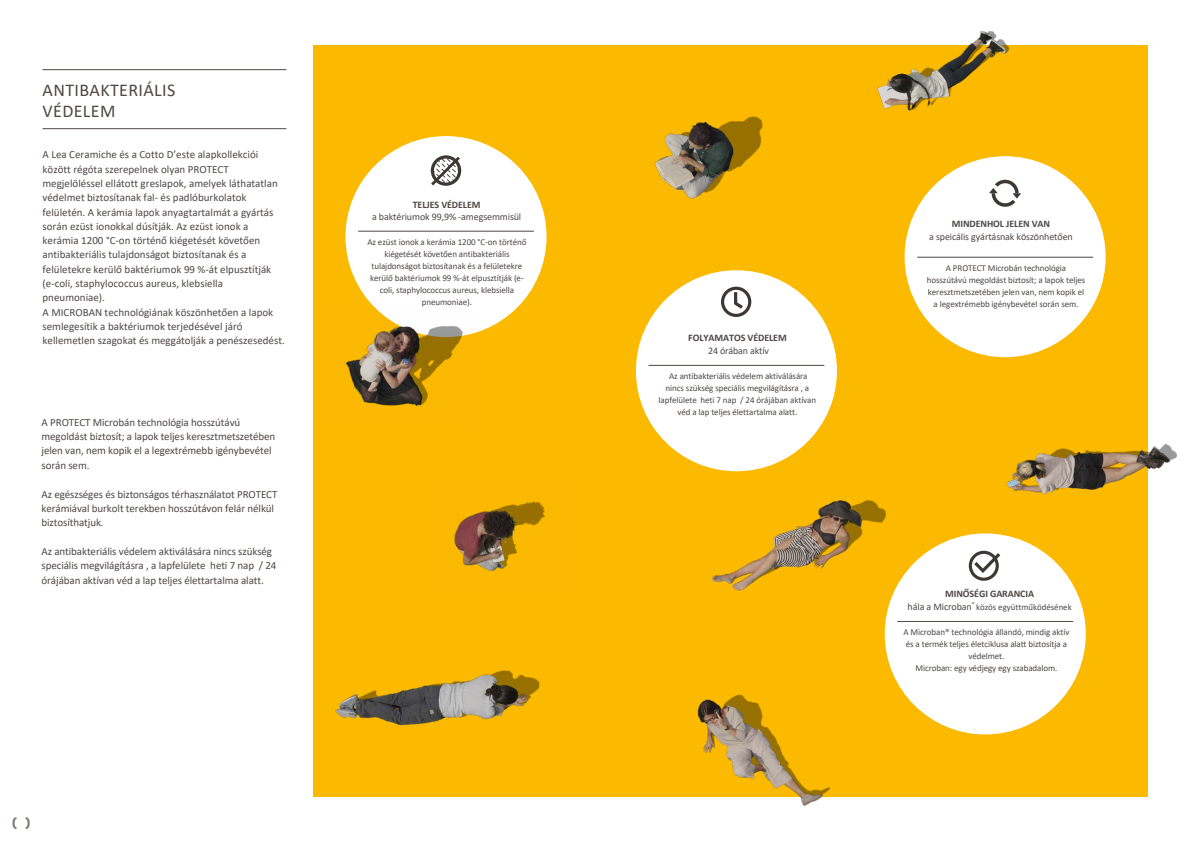
<style>
.page{position:relative;width:1191px;height:842px;background:#fff}
.page>*{position:absolute;margin:0;border:0;box-sizing:border-box;transform-origin:0 0}
.t1{font:18px/21px "Calibri";letter-spacing:.02em;color:#4f4844}
.t2{font:11px/14.3px "Calibri";color:#4f4844}
.t3{font:10px "Calibri";letter-spacing:-.01em;color:#4f4844}
.t4{font:700 10px "Calibri";letter-spacing:-.01em;color:#4f4844}
.t5{font:9px/12px "Calibri";letter-spacing:-.01em;color:#4f4844;text-align:center}
.t6{font:8.8px "Calibri";color:#4f4844}
.s1{font-size:10px}
</style>
<div class="page">
<div style="left:313px;top:45px;width:835px;height:752px;background:#fbba00"></div>
<svg style="left:12px;top:817px;width:5px;height:12px"></svg>
<svg style="left:26px;top:817px;width:4px;height:12px"></svg>
<hr style="left:43px;top:69px;width:243px;height:1px;background:#4f4844">
<hr style="left:43px;top:128px;width:243px;height:1px;background:#4f4844">
<div style="left:345px;top:136px;width:201px;height:201px;background:#fff;border-radius:50%"></div>
<hr style="left:358px;top:231px;width:176px;height:1px;background:#4f4844">
<svg style="left:431px;top:155px;width:30px;height:31px"></svg>
<div style="left:884px;top:533px;width:201px;height:201px;background:#fff;border-radius:50%"></div>
<hr style="left:897px;top:621px;width:176px;height:1px;background:#4f4844">
<svg style="left:968px;top:551px;width:32px;height:30px"></svg>
<div style="left:636px;top:270px;width:201px;height:201px;background:#fff;border-radius:50%"></div>
<hr style="left:648px;top:365px;width:176px;height:1px;background:#4f4844">
<svg style="left:721px;top:287px;width:30px;height:30px"></svg>
<div style="left:904px;top:156px;width:201px;height:201px;background:#fff;border-radius:50%"></div>
<hr style="left:917px;top:257px;width:176px;height:1px;background:#4f4844">
<svg style="left:989px;top:180px;width:32px;height:27px"></svg>
<img style="left:454px;top:501px;width:91px;height:70px">
<img style="left:697px;top:694px;width:133px;height:112px">
<img style="left:654px;top:116px;width:109px;height:83px">
<img style="left:711px;top:500px;width:196px;height:105px">
<img style="left:877px;top:30px;width:132px;height:81px">
<img style="left:1006px;top:443px;width:171px;height:52px">
<img style="left:335px;top:670px;width:205px;height:56px">
<img style="left:345px;top:308px;width:128px;height:99px">
<h1 class="t1" style="left:43px;top:79px;width:134px">ANTIBAKTERIÁLIS<br>VÉDELEM</h1>
<p class="t2" style="left:43px;top:147px;width:244px">A Lea Ceramiche és a Cotto D’este alapkollekciói között régóta szerepelnek olyan PROTECT megjelöléssel ellátott greslapok, amelyek láthatatlan védelmet biztosítanak fal- és padlóburkolatok felületén. A kerámia lapok anyagtartalmát a gyártás során ezüst ionokkal dúsítják. Az ezüst ionok a kerámia 1200 °C-on történő kiégetését követően antibakteriális tulajdonságot biztosítanak és a felületekre kerülő baktériumok 99 %-át elpusztítják (e-coli, staphylococcus aureus, klebsiella pneumoniae).<br>A MICROBAN technológiának köszönhetően a lapok semlegesítik a baktériumok terjedésével járó kellemetlen szagokat és meggátolják a penészesedést.</p>
<p class="t2" style="left:42px;top:415px;width:235px">A PROTECT Microbán technológia hosszútávú megoldást biztosít; a lapok teljes keresztmetszetében jelen van, nem kopik el a legextrémebb igénybevétel során sem.</p>
<p class="t2" style="left:42px;top:486px;width:237px">Az egészséges és biztonságos térhasználatot PROTECT kerámiával burkolt terekben hosszútávon felár nélkül biztosíthatjuk.</p>
<p class="t2" style="left:42px;top:544px;width:236px">Az antibakteriális védelem aktiválására nincs szükség speciális megvilágításra , a lapfelülete heti 7 nap / 24 órájában aktívan véd a lap teljes élettartalma alatt.</p>
<p class="t4" style="left:413px;top:197px;width:69px">TELJES VÉDELEM</p>
<p class="t3" style="left:372px;top:210px;width:151px">a baktériumok 99,9% -amegsemmisül</p>
<p class="t5" style="left:367px;top:236px;width:160px">Az ezüst ionok a kerámia 1200 °C-on történő kiégetését követően antibakteriális tulajdonságot biztosítanak és a felületekre kerülő baktériumok 99 %-át elpusztítják (e&shy;coli, staphylococcus aureus, klebsiella pneumoniae).</p>
<p class="t4" style="left:688px;top:331px;width:100px">FOLYAMATOS VÉDELEM</p>
<p class="t3" style="left:708px;top:343px;width:62px">24 órában aktív</p>
<p class="t5" style="left:658px;top:370px;width:159px">Az antibakteriális védelem aktiválására nincs szükség speciális megvilágításra , a lapfelülete heti 7 nap / 24 órájában aktívan véd a lap teljes élettartalma alatt.</p>
<p class="t4" style="left:952px;top:217px;width:100px">MINDENHOL JELEN VAN</p>
<p class="t3" style="left:929px;top:230px;width:145px">a speicális gyártásnak köszönhetően</p>
<p class="t5" style="left:926px;top:262px;width:160px">A PROTECT Microbán technológia hosszútávú megoldást biztosít; a lapok teljes keresztmetszetében jelen van, nem kopik el a legextrémebb igénybevétel során sem.</p>
<p class="t4" style="left:945px;top:587px;width:90px">MINŐSÉGI GARANCIA</p>
<p class="t6" style="left:907px;top:601px;width:166px"><span class="s1">hála a Microban</span><sup>®</sup> közös együttműködésének</p>
<p class="t5" style="left:903px;top:626px;width:167px">A Microban® technológia állandó, mindig aktív és a termék teljes életciklusa alatt biztosítja a védelmet.<br>Microban: egy védjegy egy szabadalom.</p>
</div>
